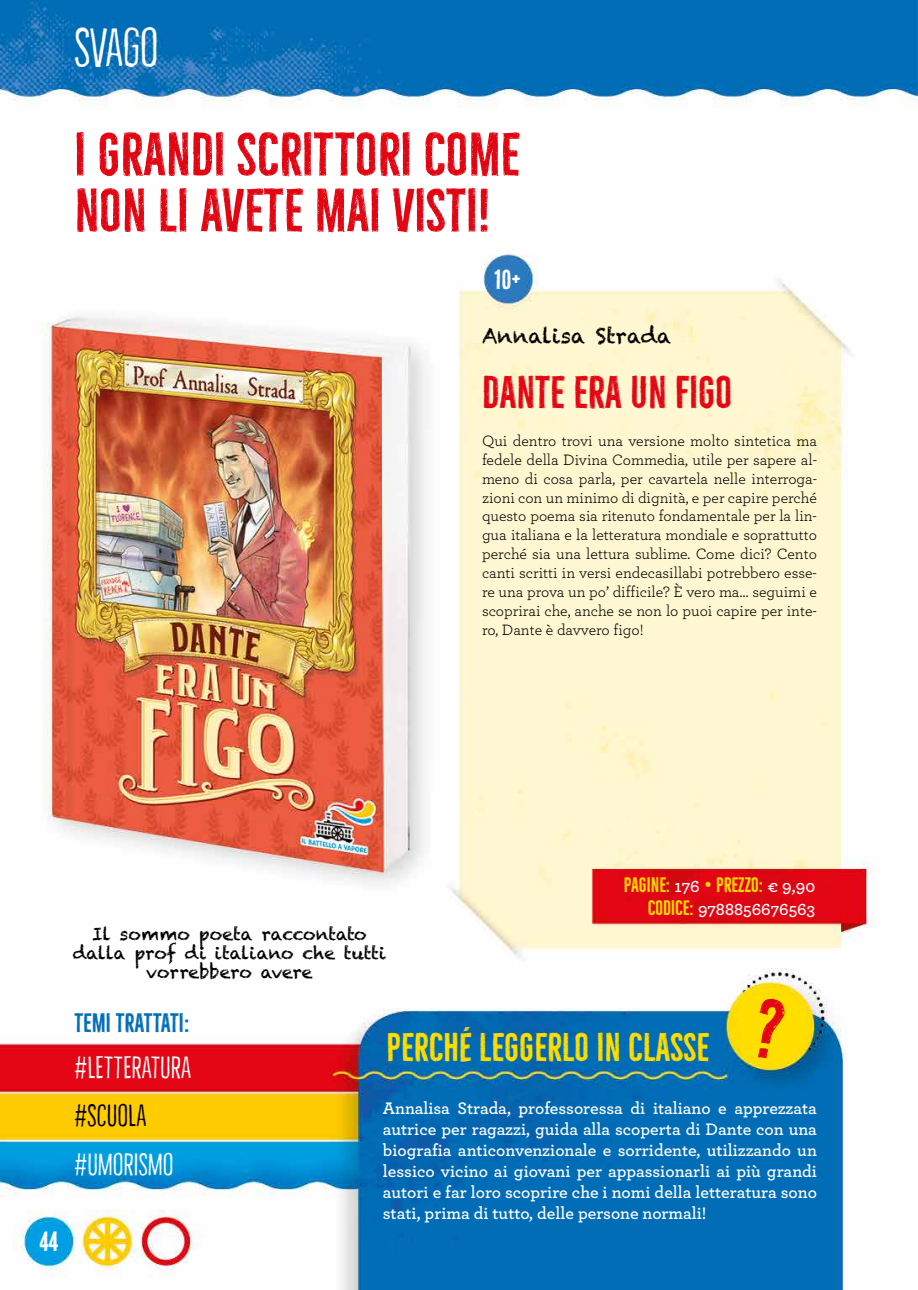
<style>
.page{position:relative;width:918px;height:1290px;background:#fff}
.page>*{position:absolute;margin:0;border:0;box-sizing:border-box;transform-origin:0 0}
.t1{font:56px/56px "Bellfort Draw";color:#e30613}
.t2{font:100 49px "Bellfort Draw Rough";color:#fff}
.t3{font:42px "Bellfort Draw";color:#e30613}
.t4{font:36.75px "Bellfort Draw";color:#fd0}
.t5{font:100 28px "Bellfort Draw Rough";letter-spacing:.01em;color:#fff}
.t6{font:100 28px "Bellfort Draw Rough";letter-spacing:.01em;color:#000}
.t7{font:25.55px "Bellfort Draw";color:#fff}
.t8{font:24.5px "Bellfort Draw";color:#006eb7}
.t9{font:21px "Chalkduster";color:#000}
.t10{font:19.25px "Bellfort Draw";color:#fd0}
.t11{font:600 17.5px/21px "Archer";color:#fff;text-align:justify}
.t12{font:17.5px/19.2px "Chalkduster";color:#000;text-align:center}
.t13{font:15.75px/18.9px "Archer";color:#000;text-align:justify}
.s1{font-family:"Archer";font-weight:600;font-size:17.5px;color:#fff}
.s2{font-family:"Bellfort Draw";font-weight:400;font-size:19.25px;color:#fd0}
</style>
<div class="page">
<img style="left:0;top:0;width:918px;height:1290px">
<div style="left:751px;top:997px;width:35px;height:63px;background:#ffde00"></div>
<h2 class="t2" style="left:74px;top:18px;width:86px">SVAGO</h2>
<h1 class="t1" style="left:74px;top:127px;width:447px">I GRANDI SCRITTORI COME<br>NON LI AVETE MAI VISTI!</h1>
<h3 class="t7" style="left:494px;top:264px;width:28px">10+</h3>
<h3 class="t9" style="left:482px;top:323px;width:191px">Annalisa Strada</h3>
<h3 class="t3" style="left:482px;top:367px;width:252px">DANTE ERA UN FIGO</h3>
<p class="t13" style="left:482px;top:430px;width:336px">Qui dentro trovi una versione molto sintetica ma fedele della Divina Commedia, utile per sapere al&shy;meno di cosa parla, per cavartela nelle interroga&shy;zioni con un minimo di dignità, e per capire perché questo poema sia ritenuto fondamentale per la lin&shy;gua italiana e la letteratura mondiale e soprattutto perché sia una lettura sublime. Come dici? Cento canti scritti in versi endecasillabi potrebbero esse&shy;re una prova un po’ difficile? È vero ma… seguimi e scoprirai che, anche se non lo puoi capire per inte&shy;ro, Dante è davvero figo!</p>
<h3 class="t7" style="left:39px;top:1225px;width:20px">44</h3>
<p class="t12" style="left:73px;top:924px;width:314px">Il sommo poeta raccontato dalla prof di italiano che tutti vorrebbero avere</p>
<p class="t10" style="left:624px;top:873px;width:193px">PAGINE: <span class="s1">176</span> • PREZZO: <span class="s1">€ 9,90</span></p>
<p class="t11" style="left:648px;top:898px;width:169px"><span class="s2">CODICE:</span> 9788856676563</p>
<h3 class="t8" style="left:74px;top:1008px;width:117px">TEMI TRATTATI:</h3>
<h3 class="t5" style="left:74px;top:1051px;width:118px">#LETTERATURA</h3>
<h3 class="t6" style="left:74px;top:1099px;width:73px">#SCUOLA</h3>
<h3 class="t5" style="left:74px;top:1147px;width:101px">#UMORISMO</h3>
<h3 class="t4" style="left:386px;top:1025px;width:324px">PERCHÉ LEGGERLO IN CLASSE</h3>
<p class="t11" style="left:383px;top:1097px;width:436px">Annalisa Strada, professoressa di italiano e apprezzata autrice per ragazzi, guida alla scoperta di Dante con una biografia anticonvenzionale e sorridente, utilizzando un lessico vicino ai giovani per appassionarli ai più grandi autori e far loro scoprire che i nomi della letteratura sono stati, prima di tutto, delle persone normali!</p>
</div>
